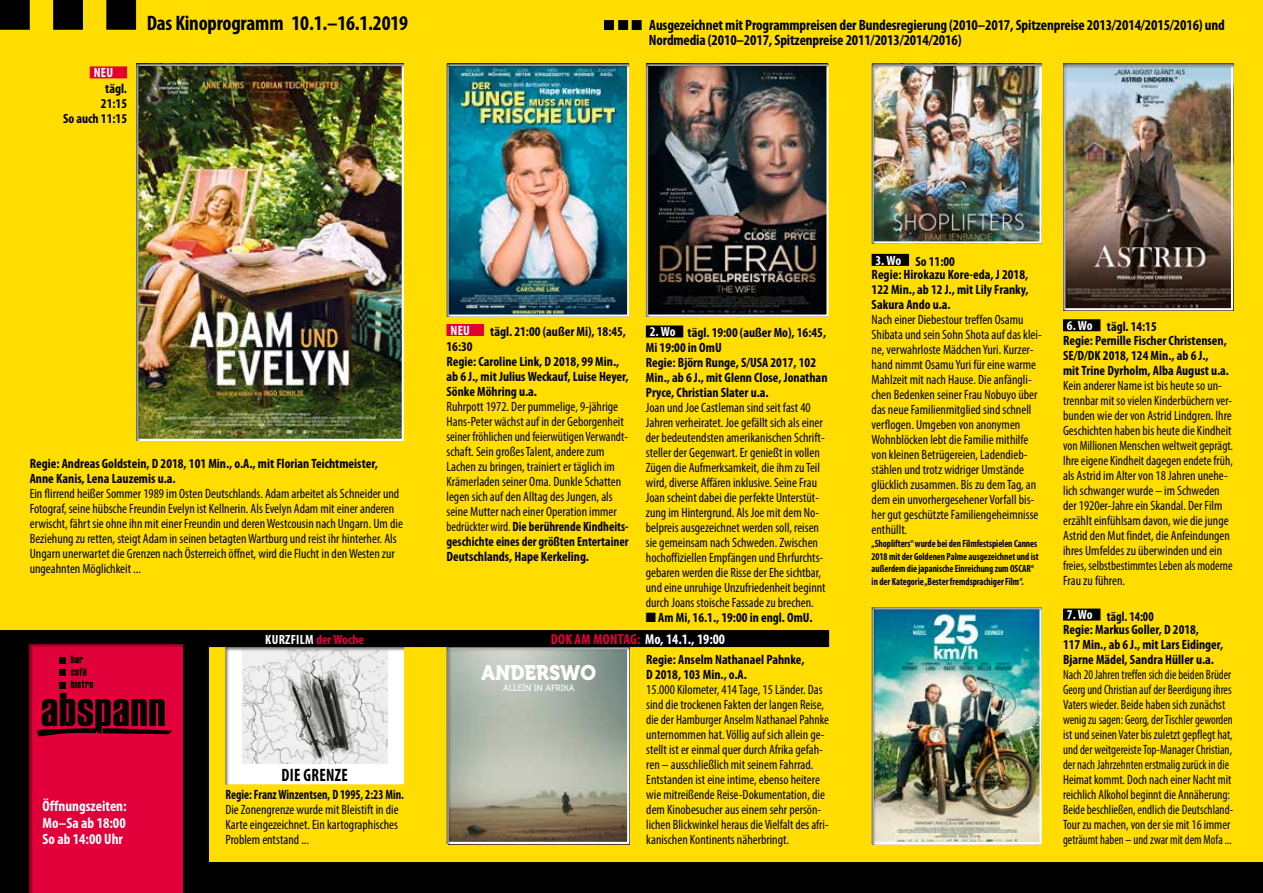
<style>
.page{position:relative;width:1263px;height:893px;background:#fd0}
.page>*{position:absolute;margin:0;border:0;box-sizing:border-box;transform-origin:0 0}
.t1{font:700 condensed 21px "Myriad Pro";letter-spacing:-.01em;color:#000}
.t2{font:20.85px "Museo 900";color:#fff;scale:.94 1}
.t3{font:700 condensed 18px "Myriad Pro";letter-spacing:.02em;color:#000;scale:.9 1}
.t4{font:700 condensed 15px/15px "Myriad Pro";letter-spacing:-.01em;color:#000}
.t5{font:700 condensed 15px/16.5px "Myriad Pro";color:#fff;text-align:justify}
.t6{font:700 condensed 14.55px "Myriad Pro";letter-spacing:.01em;color:#fff}
.t7{font:condensed 13.5px/15px "Myriad Pro";color:#000}
.t8{font:700 condensed 13.5px/15px "Myriad Pro";color:#000}
.t9{font:condensed 13.5px/15px "Myriad Pro";color:#000;scale:.9 1}
.t10{font:700 condensed 13.5px/13.5px "Myriad Pro";color:#000;scale:.93 1}
.t11{font:700 condensed 13.5px "Myriad Pro";color:#000;scale:.89 1}
.t12{font:700 condensed 13.5px "Myriad Pro";letter-spacing:.02em;color:#fff}
.t13{font:700 condensed 13.35px "Myriad Pro";letter-spacing:.02em;color:#fff}
.t14{font:700 condensed 10.5px/12.6px "Myriad Pro";letter-spacing:-.005em;color:#000;scale:.9 1}
.t15{font:9px "Museo 500";color:#fff;scale:.94 1}
.s1{color:#e2003b}
.s2{font-weight:700}
.s3{color:#fff}
</style>
<div class="page">
<div style="left:0;top:863px;width:1263px;height:30px;background:#000"></div>
<svg style="left:0;top:0;width:30px;height:30px"></svg>
<svg style="left:53px;top:0;width:30px;height:30px"></svg>
<svg style="left:106px;top:0;width:30px;height:30px"></svg>
<div style="left:632px;top:21px;width:9px;height:9px;background:#000"></div>
<div style="left:632px;top:20px;width:9px;height:10px;border:1px solid #000"></div>
<div style="left:619px;top:21px;width:9px;height:9px;background:#000"></div>
<div style="left:618px;top:20px;width:10px;height:10px;border:1px solid #000"></div>
<div style="left:604px;top:21px;width:9px;height:9px;background:#000"></div>
<div style="left:604px;top:20px;width:10px;height:10px;border:1px solid #000"></div>
<div style="left:136px;top:64px;width:270px;height:378px;background:#000;opacity:.7"></div>
<div style="left:446px;top:646px;width:185px;height:198px;background:#000;opacity:.7"></div>
<div style="left:446px;top:63px;width:185px;height:254px;background:#000;opacity:.7"></div>
<div style="left:646px;top:63px;width:184px;height:254px;background:#000;opacity:.7"></div>
<div style="left:872px;top:63px;width:172px;height:182px;background:#000;opacity:.7"></div>
<div style="left:1063px;top:63px;width:172px;height:248px;background:#000;opacity:.7"></div>
<div style="left:206px;top:631px;width:197px;height:15px;background:#000"></div>
<div style="left:205px;top:630px;width:199px;height:17px;border:2px solid #000"></div>
<div style="left:225px;top:646px;width:180px;height:141px;background:#000;opacity:.7"></div>
<div style="left:0;top:630px;width:209px;height:263px;background:#000"></div>
<div style="left:26px;top:640px;width:158px;height:253px;background:#000;opacity:.39"></div>
<svg style="left:36px;top:655px;width:136px;height:81px"></svg>
<div style="left:872px;top:607px;width:172px;height:238px;background:#000;opacity:.7"></div>
<div style="left:446px;top:324px;width:38px;height:12px;background:#e20030"></div>
<div style="left:646px;top:326px;width:37px;height:11px;background:#000"></div>
<div style="left:872px;top:254px;width:36px;height:11px;background:#000"></div>
<div style="left:872px;top:254px;width:37px;height:12px;border:1px solid #000"></div>
<div style="left:1063px;top:320px;width:37px;height:11px;background:#000"></div>
<div style="left:1063px;top:319px;width:37px;height:12px;border:1px solid #000"></div>
<div style="left:90px;top:66px;width:37px;height:12px;background:#e20030;border:1px solid #e20030"></div>
<div style="left:405px;top:631px;width:423px;height:15px;background:#000"></div>
<div style="left:404px;top:630px;width:425px;height:17px;border:2px solid #000"></div>
<div style="left:1063px;top:609px;width:37px;height:11px;background:#000"></div>
<p class="t12" style="left:94px;top:65px;width:21px">NEU</p>
<p class="t8" style="left:63px;top:82px;width:66px;text-align:right">tägl.<br>21:15<br>So auch 11:15</p>
<h1 class="t1" style="left:147px;top:12px;width:263px">Das Kinoprogramm 10.1.–16.1.2019</h1>
<p class="t4" style="left:649px;top:18px;width:577px">Ausgezeichnet mit Programmpreisen der Bundesregierung (2010–2017, Spitzenpreise 2013/2014/2015/2016) und<br>Nordmedia (2010–2017, Spitzenpreise 2011/2013/2014/2016)</p>
<p class="t8" style="left:30px;top:456px;width:350px">Regie: Andreas Goldstein, D 2018, 101 Min., o.A., mit Florian Teichtmeister,<br>Anne Kanis, Lena Lauzemis u.a.</p>
<p class="t7" style="left:30px;top:486px;width:375px">Ein flirrend heißer Sommer 1989 im Osten Deutschlands. Adam arbeitet als Schneider und Fotograf, seine hübsche Freundin Evelyn ist Kellnerin. Als Evelyn Adam mit einer anderen erwischt, fährt sie ohne ihn mit einer Freundin und deren Westcousin nach Ungarn. Um die Beziehung zu retten, steigt Adam in seinen betagten Wartburg und reist ihr hinterher. Als Ungarn unerwartet die Grenzen nach Österreich öffnet, wird die Flucht in den Westen zur ungeahnten Möglichkeit ...</p>
<p class="t13" style="left:265px;top:632px;width:100px">KURZFILM <span class="s1">der Woche</span></p>
<p class="t5" style="left:43px;top:798px;width:86px">Öffnungszeiten:<br>Mo–Sa ab 18:00<br>So ab 14:00 Uhr</p>
<h3 class="t3" style="left:282px;top:765px;width:75px">DIE GRENZE</h3>
<p class="t11" style="left:225px;top:787px;width:202px">Regie: Franz Winzentsen, D 1995, 2:23 Min.</p>
<p class="t7" style="left:225px;top:802px;width:175px;text-align:justify">Die Zonengrenze wurde mit Bleistift in die Karte eingezeichnet. Ein kartographisches Problem entstand ...</p>
<p class="t12" style="left:450px;top:323px;width:21px">NEU</p>
<p class="t8" style="left:490px;top:324px;width:137px">tägl. 21:00 (außer Mi), 18:45,</p>
<p class="t8" style="left:446px;top:339px;width:184px">16:30<br>Regie: Caroline Link, D 2018, 99 Min., ab 6 J., mit Julius Weckauf, Luise Heyer,<br>Sönke Möhring u.a.</p>
<p class="t7" style="left:446px;top:399px;width:184px">Ruhrpott 1972. Der pummelige, 9-jährige Hans-Peter wächst auf in der Geborgenheit seiner fröhlichen und feierwütigen Verwandt&shy;schaft. Sein großes Talent, andere zum Lachen zu bringen, trainiert er täglich im Krämerladen seiner Oma. Dunkle Schatten legen sich auf den Alltag des Jungen, als seine Mutter nach einer Operation immer bedrückter wird. <span class="s2">Die berührende Kindheits&shy;geschichte eines der größten Entertainer Deutschlands, Hape Kerkeling.</span></p>
<p class="t8" style="left:646px;top:326px;width:183px"><span class="s3">2. Wo</span> tägl. 19:00 (außer Mo), 16:45,<br>Mi 19:00 in OmU<br>Regie: Björn Runge, S/USA 2017, 102<br>Min., ab 6 J., mit Glenn Close, Jonathan<br>Pryce, Christian Slater u.a.</p>
<p class="t7" style="left:646px;top:400px;width:181px">Joan und Joe Castleman sind seit fast 40<br>Jahren verheiratet. Joe gefällt sich als einer der bedeutendsten amerikanischen Schrift&shy;steller der Gegenwart. Er genießt in vollen Zügen die Aufmerksamkeit, die ihm zu Teil wird, diverse Affären inklusive. Seine Frau Joan scheint dabei die perfekte Unterstüt&shy;zung im Hintergrund. Als Joe mit dem No&shy;belpreis ausgezeichnet werden soll, reisen sie gemeinsam nach Schweden. Zwischen hochoffiziellen Empfängen und Ehrfurchts&shy;gebaren werden die Risse der Ehe sichtbar, und eine unruhige Unzufriedenheit beginnt durch Joans stoische Fassade zu brechen.</p>
<p class="t8" style="left:646px;top:611px;width:168px">■Am Mi, 16.1., 19:00 in engl. OmU.</p>
<p class="t6" style="left:551px;top:631px;width:176px"><span class="s1">DOK AM MONTAG:</span> Mo, 14.1., 19:00</p>
<p class="t8" style="left:646px;top:652px;width:160px">Regie: Anselm Nathanael Pahnke,<br>D 2018, 103 Min., o.A.</p>
<p class="t7" style="left:646px;top:682px;width:184px">15.000 Kilometer, 414 Tage, 15 Länder. Das sind die trockenen Fakten der langen Reise, die der Hamburger Anselm Nathanael Pahnke unternommen hat. Völlig auf sich allein ge&shy;stellt ist er einmal quer durch Afrika gefah&shy;ren – ausschließlich mit seinem Fahrrad.<br>Entstanden ist eine intime, ebenso heitere wie mitreißende Reise-Dokumentation, die dem Kinobesucher aus einem sehr persön&shy;lichen Blickwinkel heraus die Vielfalt des afri&shy;kanischen Kontinents näherbringt.</p>
<h2 class="t2" style="left:481px;top:660px;width:123px">ANDERSWO</h2>
<p class="t15" style="left:503px;top:683px;width:77px">ALLEIN IN AFRIKA</p>
<p class="t8" style="left:872px;top:255px;width:158px;line-height:13.5px"><span class="s3">3. Wo</span> So 11:00<br>Regie: Hirokazu Kore-eda, J 2018,</p>
<p class="t8" style="left:872px;top:283px;width:158px">122 Min., ab 12 J., mit Lily Franky,<br>Sakura Ando u.a.</p>
<p class="t7" style="left:872px;top:312px;width:172px">Nach einer Diebestour treffen Osamu Shibata und sein Sohn Shota auf das klei&shy;ne, verwahrloste Mädchen Yuri. Kurzer&shy;hand nimmt Osamu Yuri für eine warme Mahlzeit mit nach Hause. Die anfängli&shy;chen Bedenken seiner Frau Nobuyo über das neue Familienmitglied sind schnell verflogen. Umgeben von anonymen Wohnblöcken lebt die Familie mithilfe von kleinen Betrügereien, Ladendieb&shy;stählen und trotz widriger Umstände glücklich zusammen. Bis zu dem Tag, an dem ein unvorhergesehener Vorfall bis&shy;her gut geschützte Familiengeheimnisse enthüllt.</p>
<p class="t14" style="left:872px;top:537px;width:187px">„Shoplifters“ wurde bei den Filmfestspielen Cannes 2018 mit der Goldenen Palme ausgezeichnet und ist außerdem die japanische Einreichung zum OSCAR® in der Kategorie „Bester fremdsprachiger Film“.</p>
<p class="t8" style="left:1063px;top:320px;width:165px;line-height:13.5px"><span class="s3">6. Wo</span> tägl. 14:15<br>Regie: Pernille Fischer Christensen,</p>
<p class="t8" style="left:1063px;top:348px;width:167px">SE/D/DK 2018, 124 Min., ab 6 J.,<br>mit Trine Dyrholm, Alba August u.a.</p>
<p class="t7" style="left:1063px;top:378px;width:172px">Kein anderer Name ist bis heute so un&shy;trennbar mit so vielen Kinderbüchern ver&shy;bunden wie der von Astrid Lindgren. Ihre Geschichten haben bis heute die Kindheit von Millionen Menschen weltweit geprägt.<br>Ihre eigene Kindheit dagegen endete früh, als Astrid im Alter von 18 Jahren unehe&shy;lich schwanger wurde – im Schweden der 1920er-Jahre ein Skandal. Der Film erzählt einfühlsam davon, wie die junge Astrid den Mut findet, die Anfeindungen ihres Umfeldes zu überwinden und ein freies, selbstbestimmtes Leben als moderne Frau zu führen.</p>
<p class="t10" style="left:1063px;top:609px;width:148px"><span class="s3">7. Wo</span> tägl. 14:00<br>Regie: Markus Goller, D 2018,</p>
<p class="t8" style="left:1063px;top:637px;width:162px">117 Min., ab 6 J., mit Lars Eidinger,<br>Bjarne Mädel, Sandra Hüller u.a.</p>
<p class="t9" style="left:1063px;top:667px;width:190px">Nach 20 Jahren treffen sich die beiden Brüder Georg und Christian auf der Beerdigung ihres Vaters wieder. Beide haben sich zunächst wenig zu sagen: Georg, der Tischler geworden ist und seinen Vater bis zuletzt gepflegt hat, und der weitgereiste Top-Manager Christian, der nach Jahrzehnten erstmalig zurück in die Heimat kommt. Doch nach einer Nacht mit reichlich Alkohol beginnt die Annäherung:<br>Beide beschließen, endlich die Deutschland-Tour zu machen, von der sie mit 16 immer geträumt haben – und zwar mit dem Mofa ...</p>
</div>
